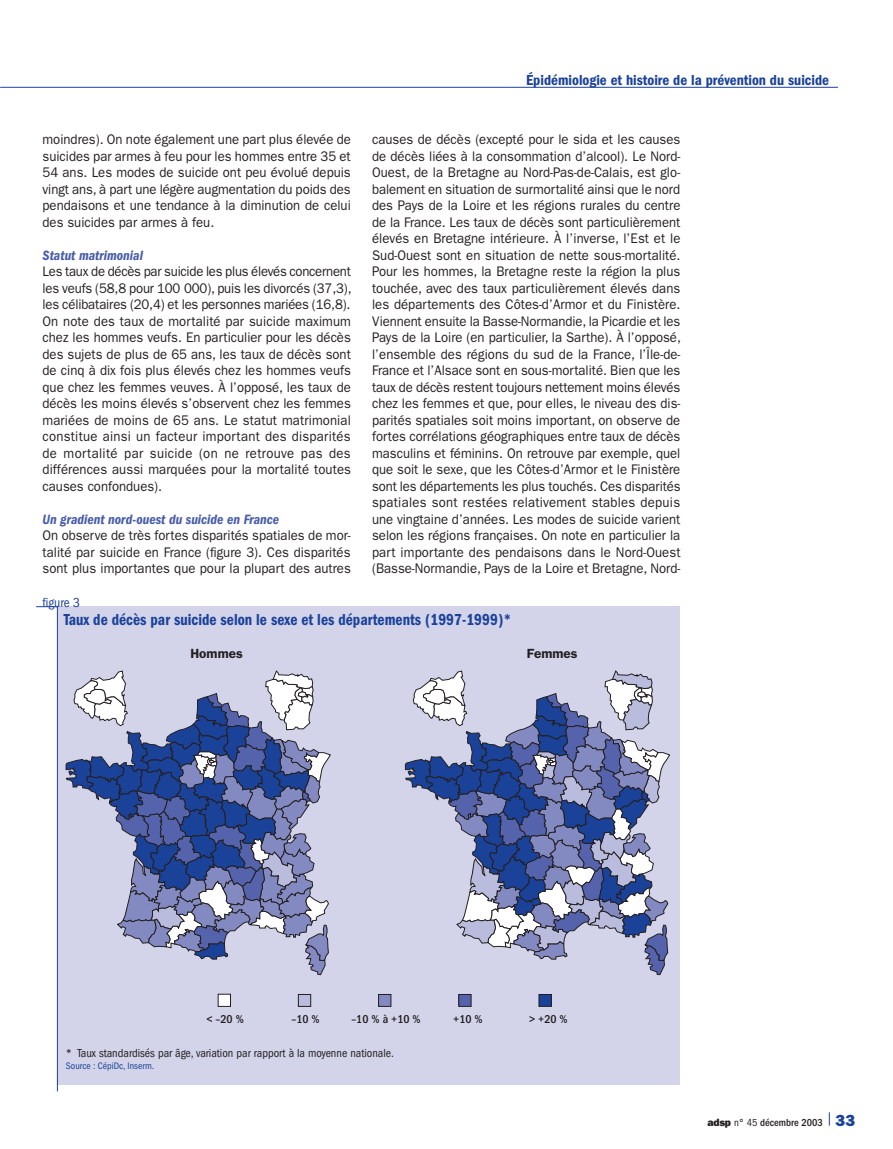
<style>
.page{position:relative;width:893px;height:1149px;background:#fff}
.page>*{position:absolute;margin:0;border:0;box-sizing:border-box;transform-origin:0 0}
.t1{font:600 condensed 16.5px "Franklin Gothic";color:#1b4299;scale:.94 1}
.t2{font:600 condensed 15px "Franklin Gothic";color:#1b4299}
.t3{font:13.95px/16.5px "Franklin Gothic";color:#231f20;text-align:justify;scale:.94 1}
.t4{font:italic 600 condensed 13.95px "Franklin Gothic";color:#495da8}
.t5{font:condensed 13.5px "Franklin Gothic";color:#1b4299}
.t6{font:600 13.35px "Franklin Gothic";color:#231f20}
.t7{font:condensed 12px "Franklin Gothic";color:#231f20}
.t8{font:500 condensed 11.85px "Franklin Gothic";color:#231f20}
.t9{font:500 condensed 10.5px "Franklin Gothic";color:#231f20}
.t10{font:condensed 9.75px "Franklin Gothic";color:#1b4299}
.s1{font-weight:800;font-stretch:normal}
.s2{font-weight:400}
.s3{font-weight:800;font-stretch:normal;font-size:16.2px;color:#1b4299}
</style>
<div class="page">
<svg style="left:829px;top:1112px;width:1px;height:13px"></svg>
<hr style="left:0;top:87px;width:838px;height:1px;background:#1b4299">
<div style="left:57px;top:606px;width:623px;height:478px;background:#d3d4ea"></div>
<svg style="left:36px;top:606px;width:22px;height:485px"></svg>
<div style="left:218px;top:993px;width:13px;height:13px;background:#fff"></div>
<div style="left:298px;top:994px;width:13px;height:12px;background:#babcdd"></div>
<div style="left:298px;top:993px;width:13px;height:13px;border:1px solid #231f20"></div>
<div style="left:379px;top:994px;width:12px;height:12px;background:#8389c1"></div>
<div style="left:378px;top:993px;width:13px;height:13px;border:1px solid #231f20"></div>
<div style="left:459px;top:994px;width:12px;height:12px;background:#5463ac"></div>
<div style="left:539px;top:994px;width:12px;height:12px;background:#1b4299"></div>
<div style="left:539px;top:993px;width:13px;height:13px;border:1px solid #231f20"></div>
<svg style="left:66px;top:670px;width:265px;height:304px"></svg>
<svg style="left:405px;top:670px;width:265px;height:304px"></svg>
<p class="t3" style="left:43px;top:131px;width:329px">moindres). On note également une part plus élevée de suicides par armes à feu pour les hommes entre 35 et 54 ans. Les modes de suicide ont peu évolué depuis vingt ans, à part une légère augmentation du poids des pendaisons et une tendance à la diminution de celui des suicides par armes à feu.</p>
<p class="t4" style="left:43px;top:247px;width:102px">Statut matrimonial</p>
<p class="t3" style="left:43px;top:263px;width:330px">Les taux de décès par suicide les plus élevés concernent les veufs (58,8 pour 100 000), puis les divorcés (37,3), les célibataires (20,4) et les personnes mariées (16,8).<br>On note des taux de mortalité par suicide maximum chez les hommes veufs. En particulier pour les décès des sujets de plus de 65 ans, les taux de décès sont de cinq à dix fois plus élevés chez les hommes veufs que chez les femmes veuves. À l’opposé, les taux de décès les moins élevés s’observent chez les femmes mariées de moins de 65 ans. Le statut matrimonial constitue ainsi un facteur important des disparités de mortalité par suicide (on ne retrouve pas des différences aussi marquées pour la mortalité toutes causes confondues).</p>
<p class="t4" style="left:43px;top:511px;width:238px">Un gradient nord-ouest du suicide en France</p>
<p class="t3" style="left:43px;top:527px;width:329px">On observe de très fortes disparités spatiales de mor&shy;talité par suicide en France (figure 3). Ces disparités sont plus importantes que pour la plupart des autres</p>
<p class="t2" style="left:526px;top:71px;width:305px">Épidémiologie et histoire de la prévention du suicide</p>
<p class="t3" style="left:372px;top:131px;width:330px">causes de décès (excepté pour le sida et les causes de décès liées à la consommation d’alcool). Le Nord-Ouest, de la Bretagne au Nord-Pas-de-Calais, est glo&shy;balement en situation de surmortalité ainsi que le nord des Pays de la Loire et les régions rurales du centre de la France. Les taux de décès sont particulièrement élevés en Bretagne intérieure. À l’inverse, l’Est et le Sud-Ouest sont en situation de nette sous-mortalité.<br>Pour les hommes, la Bretagne reste la région la plus touchée, avec des taux particulièrement élevés dans les départements des Côtes-d’Armor et du Finistère.<br>Viennent ensuite la Basse-Normandie, la Picardie et les Pays de la Loire (en particulier, la Sarthe). À l’opposé, l’ensemble des régions du sud de la France, l’Île-de-France et l’Alsace sont en sous-mortalité. Bien que les taux de décès restent toujours nettement moins élevés chez les femmes et que, pour elles, le niveau des dis&shy;parités spatiales soit moins important, on observe de fortes corrélations géographiques entre taux de décès masculins et féminins. On retrouve par exemple, quel que soit le sexe, que les Côtes-d’Armor et le Finistère sont les départements les plus touchés. Ces disparités spatiales sont restées relativement stables depuis une vingtaine d’années. Les modes de suicide varient selon les régions françaises. On note en particulier la part importante des pendaisons dans le Nord-Ouest (Basse-Normandie, Pays de la Loire et Bretagne, Nord-</p>
<p class="t5" style="left:43px;top:594px;width:39px">figure 3</p>
<p class="t1" style="left:64px;top:609px;width:478px">Taux de décès par suicide selon le sexe et les départements (1997-1999)*</p>
<p class="t6" style="left:190px;top:645px;width:54px">Hommes</p>
<p class="t6" style="left:527px;top:645px;width:52px">Femmes</p>
<p class="t8" style="left:206px;top:1012px;width:39px">&lt; –20 %</p>
<p class="t8" style="left:291px;top:1012px;width:30px">–10 %</p>
<p class="t8" style="left:351px;top:1012px;width:71px">–10 % à +10 %</p>
<p class="t8" style="left:453px;top:1012px;width:31px">+10 %</p>
<p class="t8" style="left:529px;top:1012px;width:40px">&gt; +20 %</p>
<p class="t7" style="left:66px;top:1045px;width:330px">* Taux standardisés par âge, variation par rapport à la moyenne nationale.</p>
<p class="t10" style="left:66px;top:1059px;width:90px">Source : CépiDc, Inserm.</p>
<p class="t9" style="left:707px;top:1115px;width:149px"><span class="s1">adsp</span> <span class="s2">n° 45</span> décembre 2003 <span class="s3">33</span></p>
</div>
